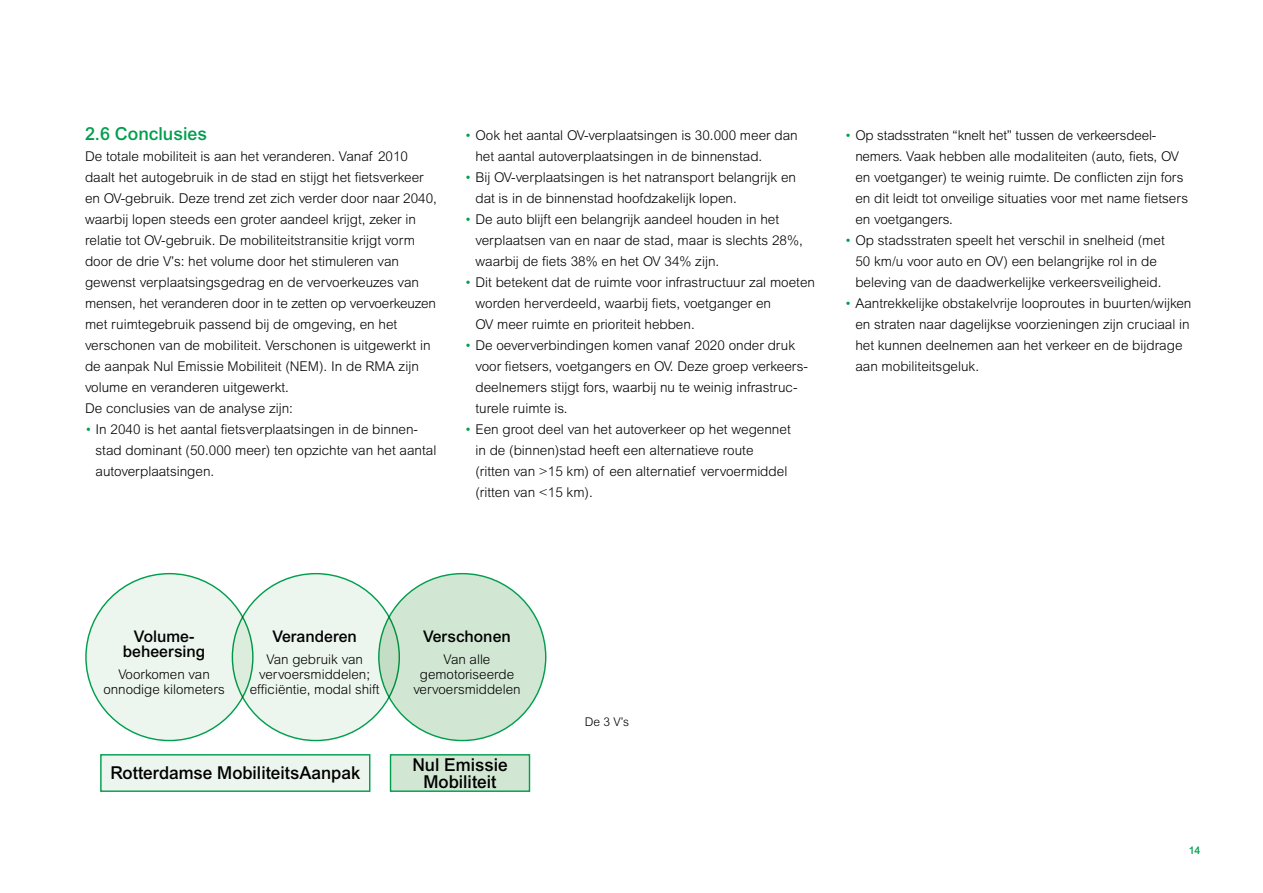
<style>
.page{position:relative;width:1263px;height:893px;background:#fff}
.page>*{position:absolute;margin:0;border:0;box-sizing:border-box;transform-origin:0 0}
.tussenkop_2_groen{font:500 18px "Arial MT Std";color:#009e4d}
.t1{font:500 17.7px/17px "Arial MT Std";color:#000;text-align:center}
.tussenkop_2{font:500 16.05px "Arial MT Std";color:#000}
.Body{font:300 13.5px/21px "Arial MT Std";color:#000}
.tussenkop_2-2{font:300 13.35px "Arial MT Std";color:#000}
.fotobijschrift{font:300 12px "Arial MT Std";color:#000}
.t2{font:500 10.5px "Arial MT Std";color:#009e4d}
.s1{color:#009e4d}
</style>
<div class="page">
<div style="left:101px;top:755px;width:269px;height:36px;background:#edf6ee"></div>
<div style="left:100px;top:754px;width:270px;height:38px;border:1px solid #009e4d"></div>
<div style="left:390px;top:755px;width:139px;height:36px;background:#d2e7d3"></div>
<div style="left:390px;top:754px;width:140px;height:38px;border:1px solid #009e4d"></div>
<div style="left:86px;top:574px;width:167px;height:166px;background:#edf6ee;border-radius:50%"></div>
<div style="left:232px;top:574px;width:167px;height:166px;background:#edf6ee;border-radius:50%"></div>
<div style="left:379px;top:574px;width:167px;height:166px;background:#d2e7d3;border-radius:50%"></div>
<h2 class="tussenkop_2_groen" style="left:85px;top:123px;width:123px">2.6 Conclusies</h2>
<p class="Body" style="left:85px;top:146px;width:353px">De totale mobiliteit is aan het veranderen. Vanaf 2010 daalt het autogebruik in de stad en stijgt het fietsverkeer en OV-gebruik. Deze trend zet zich verder door naar 2040, waarbij lopen steeds een groter aandeel krijgt, zeker in relatie tot OV-gebruik. De mobiliteitstransitie krijgt vorm door de drie V’s: het volume door het stimuleren van gewenst verplaatsingsgedrag en de vervoerkeuzes van mensen, het veranderen door in te zetten op vervoerkeuzen met ruimtegebruik passend bij de omgeving, en het verschonen van de mobiliteit. Verschonen is uitgewerkt in de aanpak Nul Emissie Mobiliteit (NEM). In de RMA zijn volume en veranderen uitgewerkt.</p>
<p class="Body" style="left:85px;top:398px;width:209px">De conclusies van de analyse zijn:</p>
<p class="Body" style="left:96px;top:419px;width:342px;text-indent:-11px"><span class="s1">•</span> In 2040 is het aantal fietsverplaatsingen in de binnen&shy;stad dominant (50.000 meer) ten opzichte van het aantal autoverplaatsingen.</p>
<p class="Body" style="left:475px;top:125px;width:324px;text-indent:-11px"><span class="s1">•</span> Ook het aantal OV-verplaatsingen is 30.000 meer dan het aantal autoverplaatsingen in de binnenstad.</p>
<p class="Body" style="left:475px;top:167px;width:322px;text-indent:-11px"><span class="s1">•</span> Bij OV-verplaatsingen is het natransport belangrijk en dat is in de binnenstad hoofdzakelijk lopen.</p>
<p class="Body" style="left:475px;top:209px;width:329px;text-indent:-11px"><span class="s1">•</span> De auto blijft een belangrijk aandeel houden in het verplaatsen van en naar de stad, maar is slechts 28%, waarbij de fiets 38% en het OV 34% zijn.</p>
<p class="Body" style="left:475px;top:272px;width:341px;text-indent:-11px"><span class="s1">•</span> Dit betekent dat de ruimte voor infrastructuur zal moeten worden herverdeeld, waarbij fiets, voetganger en<br>OV meer ruimte en prioriteit hebben.</p>
<p class="Body" style="left:475px;top:335px;width:334px;text-indent:-11px"><span class="s1">•</span> De oeververbindingen komen vanaf 2020 onder druk voor fietsers, voetgangers en OV. Deze groep verkeers&shy;deelnemers stijgt fors, waarbij nu te weinig infrastruc&shy;turele ruimte is.</p>
<p class="Body" style="left:475px;top:419px;width:317px;text-indent:-11px"><span class="s1">•</span> Een groot deel van het autoverkeer op het wegennet in de (binnen)stad heeft een alternatieve route (ritten van &gt;15 km) of een alternatief vervoermiddel (ritten van &lt;15 km).</p>
<p class="Body" style="left:855px;top:125px;width:334px;text-indent:-11px"><span class="s1">•</span> Op stadsstraten “knelt het” tussen de verkeersdeel&shy;nemers. Vaak hebben alle modaliteiten (auto, fiets, OV en voetganger) te weinig ruimte. De conflicten zijn fors en dit leidt tot onveilige situaties voor met name fietsers en voetgangers.</p>
<p class="Body" style="left:845px;top:230px;width:321px;text-align:center"><span class="s1">•</span> Op stadsstraten speelt het verschil in snelheid (met<br>50 km/u voor auto en OV) een belangrijke rol in de beleving van de daadwerkelijke verkeersveiligheid.</p>
<p class="Body" style="left:855px;top:293px;width:338px;text-indent:-11px"><span class="s1">•</span> Aantrekkelijke obstakelvrije looproutes in buurten/wijken en straten naar dagelijkse voorzieningen zijn cruciaal in het kunnen deelnemen aan het verkeer en de bijdrage aan mobiliteitsgeluk.</p>
<h2 class="tussenkop_2" style="left:134px;top:627px;width:62px">Volume-</h2>
<h2 class="tussenkop_2" style="left:123px;top:642px;width:84px">beheersing</h2>
<h2 class="tussenkop_2-2" style="left:118px;top:666px;width:93px">Voorkomen van</h2>
<h2 class="tussenkop_2-2" style="left:103px;top:681px;width:123px">onnodige kilometers</h2>
<h2 class="tussenkop_2" style="left:272px;top:627px;width:86px">Veranderen</h2>
<h2 class="tussenkop_2-2" style="left:266px;top:651px;width:98px">Van gebruik van</h2>
<h2 class="tussenkop_2-2" style="left:259px;top:666px;width:112px">vervoersmiddelen;</h2>
<h2 class="tussenkop_2-2" style="left:250px;top:681px;width:131px">efficiëntie, modal shift</h2>
<h2 class="tussenkop_2" style="left:423px;top:627px;width:89px">Verschonen</h2>
<h2 class="tussenkop_2-2" style="left:444px;top:651px;width:48px">Van alle</h2>
<h2 class="tussenkop_2-2" style="left:420px;top:666px;width:96px">gemotoriseerde</h2>
<h2 class="tussenkop_2-2" style="left:413px;top:681px;width:109px">vervoersmiddelen</h2>
<h2 class="t1" style="left:110px;top:765px;width:251px">Rotterdamse MobiliteitsAanpak</h2>
<h2 class="t1" style="left:412px;top:756px;width:97px">Nul Emissie<br>Mobiliteit</h2>
<p class="fotobijschrift" style="left:585px;top:715px;width:46px">De 3 V’s</p>
<p class="t2" style="left:1189px;top:844px;width:13px">14</p>
</div>
